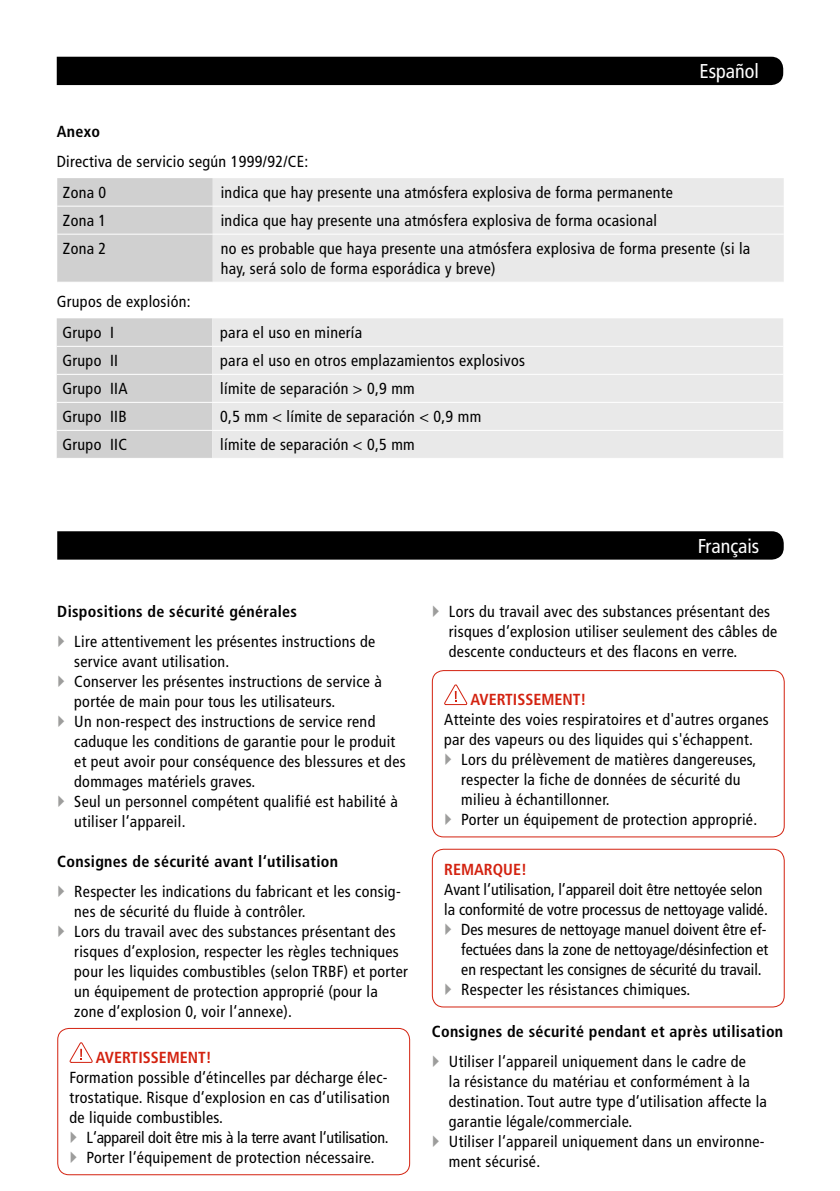
<style>
.page{position:relative;width:840px;height:1191px;background:#fff}
.page>*{position:absolute;margin:0;border:0;box-sizing:border-box;transform-origin:0 0}
.t1{font:condensed 20px "Frutiger";color:#fff}
.t2{font:condensed 16px/20px "Frutiger";letter-spacing:.02em;color:#000}
.t3{font:condensed 16px "Frutiger";color:#000}
.t4{font:700 condensed 16px "Frutiger";letter-spacing:.02em;color:#000}
.t5{font:condensed 16px/20px "Frutiger";letter-spacing:-.01em;color:#000}
.t6{font:700 condensed 16px "Frutiger";color:#d32210}
</style>
<div class="page">
<div style="left:57px;top:57px;width:725px;height:28px;background:#000"></div>
<div style="left:57px;top:178px;width:156px;height:104px;background:#d0d0d0"></div>
<div style="left:213px;top:178px;width:570px;height:104px;background:#e9e9e9"></div>
<hr style="left:57px;top:206px;width:156px;height:1px;background:#fff">
<hr style="left:213px;top:206px;width:570px;height:1px;background:#fff">
<hr style="left:57px;top:234px;width:156px;height:1px;background:#fff">
<hr style="left:213px;top:234px;width:570px;height:1px;background:#fff">
<div style="left:57px;top:318px;width:155px;height:140px;background:#d0d0d0"></div>
<div style="left:212px;top:318px;width:570px;height:140px;background:#e9e9e9"></div>
<hr style="left:57px;top:346px;width:155px;height:1px;background:#fff">
<hr style="left:212px;top:346px;width:570px;height:1px;background:#fff">
<hr style="left:57px;top:374px;width:155px;height:1px;background:#fff">
<hr style="left:212px;top:374px;width:570px;height:1px;background:#fff">
<hr style="left:57px;top:402px;width:155px;height:1px;background:#fff">
<hr style="left:212px;top:402px;width:570px;height:1px;background:#fff">
<hr style="left:57px;top:430px;width:155px;height:1px;background:#fff">
<hr style="left:212px;top:430px;width:570px;height:1px;background:#fff">
<div style="left:57px;top:531px;width:726px;height:28px;background:#000"></div>
<svg style="left:70px;top:1042px;width:23px;height:20px"></svg>
<div style="left:57px;top:1028px;width:353px;height:147px;border:1px solid #d32210;border-radius:11px"></div>
<svg style="left:444px;top:684px;width:23px;height:21px"></svg>
<div style="left:431px;top:670px;width:353px;height:167px;border:1px solid #d32210;border-radius:11px"></div>
<div style="left:431px;top:848px;width:353px;height:159px;border:1px solid #d32210;border-radius:11px"></div>
<p class="t4" style="left:57px;top:122px;width:45px">Anexo</p>
<p class="t2" style="left:57px;top:151px;width:253px">Directiva de servicio según 1999/92/CE:</p>
<p class="t1" style="left:699px;top:60px;width:61px">Español</p>
<p class="t2" style="left:63px;top:183px;width:45px">Zona 0</p>
<p class="t2" style="left:221px;top:183px;width:453px">indica que hay presente una atmósfera explosiva de forma permanente</p>
<p class="t2" style="left:63px;top:211px;width:45px">Zona 1</p>
<p class="t2" style="left:221px;top:211px;width:437px">indica que hay presente una atmósfera explosiva de forma ocasional</p>
<p class="t2" style="left:63px;top:239px;width:45px">Zona 2</p>
<p class="t2" style="left:221px;top:239px;width:531px">no es probable que haya presente una atmósfera explosiva de forma presente (si la hay, será solo de forma esporádica y breve)</p>
<p class="t2" style="left:57px;top:291px;width:135px">Grupos de explosión:</p>
<p class="t2" style="left:62px;top:323px;width:53px">Grupo I</p>
<p class="t2" style="left:220px;top:323px;width:143px">para el uso en minería</p>
<p class="t2" style="left:62px;top:351px;width:57px">Grupo II</p>
<p class="t2" style="left:220px;top:351px;width:306px">para el uso en otros emplazamientos explosivos</p>
<p class="t2" style="left:62px;top:379px;width:67px">Grupo IIA</p>
<p class="t2" style="left:220px;top:379px;width:196px">límite de separación &gt; 0,9 mm</p>
<p class="t2" style="left:62px;top:407px;width:66px">Grupo IIB</p>
<p class="t2" style="left:220px;top:407px;width:262px">0,5 mm &lt; límite de separación &lt; 0,9 mm</p>
<p class="t2" style="left:62px;top:435px;width:66px">Grupo IIC</p>
<p class="t2" style="left:220px;top:435px;width:196px">límite de separación &lt; 0,5 mm</p>
<p class="t1" style="left:697px;top:534px;width:63px">Français</p>
<p class="t4" style="left:57px;top:602px;width:241px">Dispositions de sécurité générales</p>
<p class="t2" style="left:74px;top:631px;width:333px">Lire attentivement les présentes instructions de service avant utilisation.<br>Conserver les présentes instructions de service à portée de main pour tous les utilisateurs.<br>Un non-respect des instructions de service rend caduque les conditions de garantie pour le produit et peut avoir pour conséquence des blessures et des dommages matériels graves.<br>Seul un personnel compétent qualifié est habilité à utiliser l‘appareil.</p>
<p class="t4" style="left:57px;top:852px;width:282px">Consignes de sécurité avant l‘utilisation</p>
<p class="t2" style="left:74px;top:881px;width:335px">Respecter les indications du fabricant et les consig&shy;nes de sécurité du fluide à contrôler.<br>Lors du travail avec des substances présentant des risques d‘explosion, respecter les règles techniques pour les liquides combustibles (selon TRBF) et porter un équipement de protection approprié (pour la zone d‘explosion 0, voir l‘annexe).</p>
<p class="t6" style="left:96px;top:1047px;width:117px">AVERTISSEMENT!</p>
<p class="t2" style="left:70px;top:1067px;width:321px">Formation possible d‘étincelles par décharge élec&shy;trostatique. Risque d‘explosion en cas d‘utilisation de liquide combustibles.</p>
<p class="t5" style="left:87px;top:1127px;width:303px">L‘appareil doit être mis à la terre avant l‘utilisation.<br>Porter l‘équipement de protection nécessaire.</p>
<p class="t2" style="left:448px;top:601px;width:330px">Lors du travail avec des substances présentant des risques d‘explosion utiliser seulement des câbles de descente conducteurs et des flacons en verre.</p>
<p class="t6" style="left:470px;top:690px;width:117px">AVERTISSEMENT!</p>
<p class="t2" style="left:444px;top:709px;width:326px">Atteinte des voies respiratoires et d'autres organes</p>
<p class="t2" style="left:444px;top:729px;width:310px">par des vapeurs ou des liquides qui s'échappent.</p>
<p class="t2" style="left:461px;top:749px;width:296px">Lors du prélèvement de matières dangereuses,</p>
<p class="t2" style="left:461px;top:769px;width:281px">respecter la fiche de données de sécurité du</p>
<p class="t2" style="left:461px;top:789px;width:150px">milieu à échantillonner.</p>
<p class="t2" style="left:461px;top:809px;width:297px">Porter un équipement de protection approprié.</p>
<p class="t6" style="left:444px;top:860px;width:84px">REMARQUE!</p>
<p class="t3" style="left:444px;top:880px;width:320px">Avant l‘utilisation, l‘appareil doit être nettoyée selon</p>
<p class="t3" style="left:444px;top:900px;width:325px">la conformité de votre processus de nettoyage validé.</p>
<p class="t3" style="left:461px;top:920px;width:306px">Des mesures de nettoyage manuel doivent être ef-</p>
<p class="t3" style="left:461px;top:940px;width:308px">fectuées dans la zone de nettoyage/désinfection et</p>
<p class="t3" style="left:461px;top:960px;width:302px">en respectant les consignes de sécurité du travail.</p>
<p class="t2" style="left:461px;top:979px;width:230px">Respecter les résistances chimiques.</p>
<p class="t4" style="left:431px;top:1022px;width:352px">Consignes de sécurité pendant et après utilisation</p>
<p class="t2" style="left:448px;top:1051px;width:319px">Utiliser l‘appareil uniquement dans le cadre de<br>la résistance du matériau et conformément à la destination. Tout autre type d‘utilisation affecte la garantie légale/commerciale.<br>Utiliser l‘appareil uniquement dans un environne&shy;ment sécurisé.</p>
</div>
